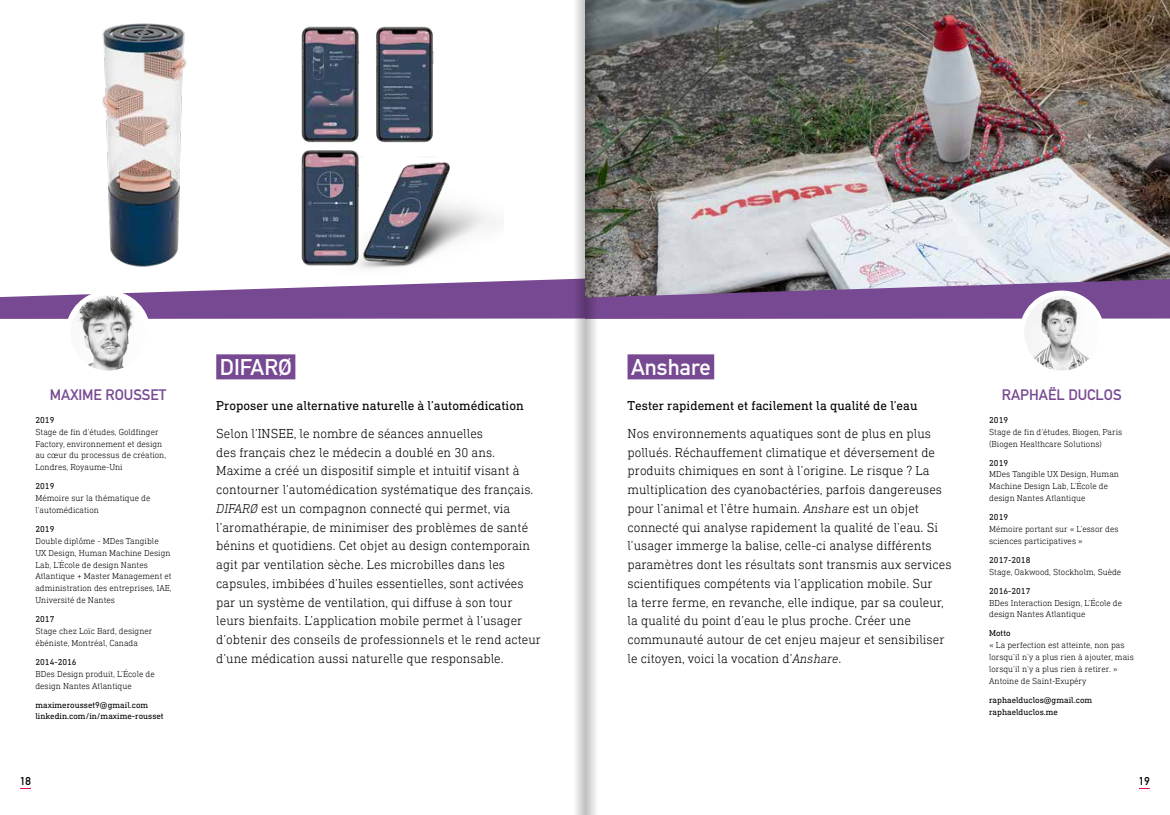
<style>
.page{position:relative;width:1170px;height:815px;background:#fff}
.page>*{position:absolute;margin:0;border:0;box-sizing:border-box;transform-origin:0 0}
.t1{font:700 22.5px "DIN Alternate";color:#fff}
.t2{font:700 15px "DIN Alternate";color:#774992}
.t3{font:300 13.12px/18.8px "DIN Next Slab W04";color:#000}
.t4{font:13.12px "DIN Next Slab W04";color:#000}
.t5{font:700 11.25px "DIN Alternate";color:#000}
.t6{font:300 8.75px/11.9px "DIN Next Slab W04";color:#000}
.t7{font:8.75px/11.9px "DIN Next Slab W04";color:#000}
.s1{font-style:italic}
</style>
<div class="page">
<img style="left:301px;top:26px;width:196px;height:243px">
<img style="left:597px;top:0;width:572px;height:279px">
<div style="left:627px;top:354px;width:87px;height:25px;background:#774992"></div>
<div style="left:216px;top:354px;width:79px;height:25px;background:#774992"></div>
<svg style="left:0;top:279px;width:1169px;height:40px"></svg>
<img style="left:68px;top:293px;width:80px;height:80px;border-radius:40px">
<div style="left:66px;top:291px;width:85px;height:85px;border:5px solid #fff;border-radius:50%"></div>
<img style="left:1022px;top:293px;width:78px;height:77px">
<div style="left:1019px;top:291px;width:85px;height:85px;border:5px solid #fff;border-radius:50%"></div>
<img style="left:102px;top:23px;width:85px;height:244px">
<svg style="left:572px;top:0;width:25px;height:815px"></svg>
<p class="t2" style="left:50px;top:384px;width:118px">MAXIME ROUSSET</p>
<p class="t7" style="left:35px;top:414px;width:20px">2019</p>
<p class="t6" style="left:35px;top:426px;width:132px">Stage de fin d’études, Goldfinger<br>Factory, environnement et design au cœur du processus de création,<br>Londres, Royaume-Uni</p>
<p class="t7" style="left:35px;top:480px;width:20px">2019</p>
<p class="t6" style="left:35px;top:492px;width:116px">Mémoire sur la thématique de l’automédication</p>
<p class="t7" style="left:35px;top:523px;width:20px">2019</p>
<p class="t6" style="left:35px;top:535px;width:138px">Double diplôme - MDes Tangible<br>UX Design, Human Machine Design<br>Lab, L’École de design Nantes<br>Atlantique + Master Management et administration des entreprises, IAE,<br>Université de Nantes</p>
<p class="t7" style="left:35px;top:613px;width:20px">2017</p>
<p class="t6" style="left:35px;top:625px;width:118px">Stage chez Loïc Bard, designer ébéniste, Montréal, Canada</p>
<p class="t7" style="left:35px;top:656px;width:43px">2014-2016</p>
<p class="t6" style="left:35px;top:668px;width:121px">BDes Design produit, L’École de design Nantes Atlantique</p>
<p class="t7" style="left:35px;top:699px;width:130px">maximerousset9@gmail.com linkedin.com/in/maxime-rousset</p>
<h1 class="t1" style="left:220px;top:350px;width:73px">DIFARØ</h1>
<p class="t4" style="left:216px;top:398px;width:309px">Proposer une alternative naturelle à l’automédication</p>
<p class="t3" style="left:216px;top:424px;width:326px">Selon l’INSEE, le nombre de séances annuelles<br>des français chez le médecin a doublé en 30 ans.<br>Maxime a créé un dispositif simple et intuitif visant à contourner l’automédication systématique des français.<br><span class="s1">DIFARØ</span> est un compagnon connecté qui permet, via l’aromathérapie, de minimiser des problèmes de santé bénins et quotidiens. Cet objet au design contemporain agit par ventilation sèche. Les microbilles dans les capsules, imbibées d’huiles essentielles, sont activées par un système de ventilation, qui diffuse à son tour leurs bienfaits. L’application mobile permet à l’usager d’obtenir des conseils de professionnels et le rend acteur d’une médication aussi naturelle que responsable.</p>
<h1 class="t1" style="left:631px;top:350px;width:81px">Anshare</h1>
<p class="t4" style="left:627px;top:398px;width:291px">Tester rapidement et facilement la qualité de l’eau</p>
<p class="t3" style="left:627px;top:424px;width:325px">Nos environnements aquatiques sont de plus en plus pollués. Réchauffement climatique et déversement de produits chimiques en sont à l’origine. Le risque ? La multiplication des cyanobactéries, parfois dangereuses pour l’animal et l’être humain. <span class="s1">Anshare</span> est un objet connecté qui analyse rapidement la qualité de l’eau. Si l’usager immerge la balise, celle-ci analyse différents paramètres dont les résultats sont transmis aux services scientifiques compétents via l’application mobile. Sur<br>la terre ferme, en revanche, elle indique, par sa couleur, la qualité du point d’eau le plus proche. Créer une communauté autour de cet enjeu majeur et sensibiliser le citoyen, voici la vocation d’<span class="s1">Anshare</span>.</p>
<p class="t2" style="left:1001px;top:384px;width:121px">RAPHAËL DUCLOS</p>
<p class="t7" style="left:989px;top:414px;width:20px">2019</p>
<p class="t6" style="left:989px;top:426px;width:135px">Stage de fin d’études, Biogen, Paris (Biogen Healthcare Solutions)</p>
<p class="t7" style="left:989px;top:456px;width:20px">2019</p>
<p class="t6" style="left:989px;top:468px;width:131px">MDes Tangible UX Design, Human<br>Machine Design Lab, L’École de design Nantes Atlantique</p>
<p class="t7" style="left:989px;top:511px;width:20px">2019</p>
<p class="t6" style="left:989px;top:523px;width:131px">Mémoire portant sur « L’essor des sciences participatives »</p>
<p class="t7" style="left:989px;top:554px;width:43px">2017-2018</p>
<p class="t6" style="left:989px;top:566px;width:134px">Stage, Oakwood, Stockholm, Suède</p>
<p class="t7" style="left:989px;top:585px;width:43px">2016-2017</p>
<p class="t6" style="left:989px;top:597px;width:134px">BDes Interaction Design, L’École de design Nantes Atlantique</p>
<p class="t7" style="left:989px;top:627px;width:23px">Motto</p>
<p class="t6" style="left:989px;top:639px;width:146px">« La perfection est atteinte, non pas lorsqu’il n’y a plus rien à ajouter, mais lorsqu’il n’y a plus rien à retirer. » Antoine de Saint-Exupéry</p>
<p class="t7" style="left:989px;top:694px;width:104px">raphaelduclos@gmail.com raphaelduclos.me</p>
<p class="t5" style="left:20px;top:772px;width:12px">18</p>
<p class="t5" style="left:1138px;top:772px;width:12px">19</p>
</div>
